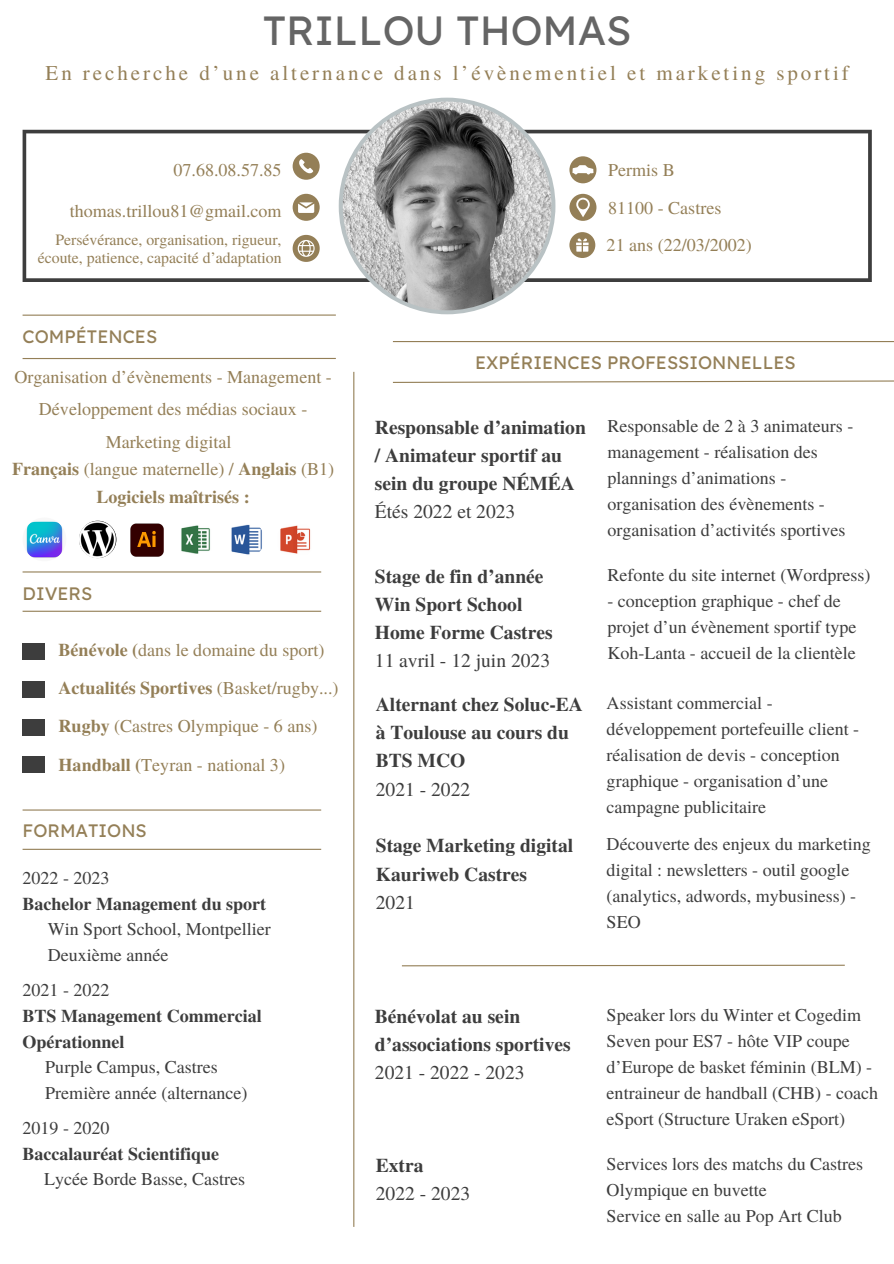
<style>
.page{position:relative;width:894px;height:1264px;background:#fff}
.page>*{position:absolute;margin:0;border:0;box-sizing:border-box;transform-origin:0 0}
.t1{font:40.8px "Lexend Deca";color:#656565}
.t2{font:21px "Te X Gyre Termes";letter-spacing:.14em;color:#947f57}
.t3{font:700 19.5px/28.2px "Te X Gyre Termes";color:#3d3d3d}
.t4{font:19.5px "Te X Gyre Termes";color:#3d3d3d}
.t5{font:18px/26px "Te X Gyre Termes";color:#3d3d3d}
.t6{font:18px/32.7px "Te X Gyre Termes";color:#947f57;text-align:center}
.t7{font:700 18px/26px "Te X Gyre Termes";color:#3d3d3d}
.t8{font:700 18px "Te X Gyre Termes";color:#947f57}
.t9{font:18px "Lexend Deca";color:#947f57}
.t10{font:15.75px/18px "Te X Gyre Termes";color:#947f57;text-align:right}
.s1{font-weight:700}
.s2{font-weight:400}
</style>
<div class="page">
<svg style="left:23px;top:130px;width:848px;height:152px"></svg>
<svg style="left:338px;top:98px;width:217px;height:216px"></svg>
<svg style="left:292px;top:153px;width:27px;height:27px"></svg>
<svg style="left:292px;top:194px;width:27px;height:27px"></svg>
<svg style="left:569px;top:156px;width:27px;height:27px"></svg>
<svg style="left:569px;top:232px;width:26px;height:26px"></svg>
<svg style="left:292px;top:235px;width:27px;height:27px"></svg>
<svg style="left:569px;top:194px;width:27px;height:27px"></svg>
<hr style="left:23px;top:358px;width:313px;height:1px;background:#947f57">
<hr style="left:353px;top:372px;width:1px;height:854px;background:#947f57">
<hr style="left:23px;top:571px;width:298px;height:1px;background:#947f57">
<hr style="left:23px;top:610px;width:298px;height:2px;background:#947f57">
<hr style="left:23px;top:809px;width:298px;height:1px;background:#947f57">
<hr style="left:23px;top:848px;width:298px;height:1px;background:#947f57">
<hr style="left:393px;top:341px;width:500px;height:1px;background:#947f57">
<svg style="left:392px;top:380px;width:501px;height:3px"></svg>
<img style="left:23px;top:517px;width:43px;height:44px;border-radius:50%">
<img style="left:79px;top:520px;width:37px;height:38px;border-radius:50%">
<img style="left:130px;top:524px;width:34px;height:32px">
<div style="left:23px;top:643px;width:22px;height:16px;background:#3d3d3d"></div>
<div style="left:23px;top:681px;width:22px;height:17px;background:#3d3d3d"></div>
<div style="left:23px;top:719px;width:22px;height:17px;background:#3d3d3d"></div>
<div style="left:23px;top:756px;width:22px;height:17px;background:#3d3d3d"></div>
<hr style="left:23px;top:314px;width:313px;height:2px;background:#947f57">
<img style="left:177px;top:521px;width:37px;height:38px;border-radius:50%">
<img style="left:227px;top:520px;width:37px;height:38px;border-radius:50%">
<img style="left:276px;top:521px;width:38px;height:38px;border-radius:50%">
<svg style="left:401px;top:964px;width:444px;height:2px"></svg>
<p class="t1" style="left:262px;top:4px;width:370px">TRILLOU THOMAS</p>
<p class="t2" style="left:46px;top:58px;width:804px">En recherche d’une alternance dans l’évènementiel et marketing sportif</p>
<p class="t6" style="left:173px;top:153px;width:109px">07.68.08.57.85</p>
<p class="t6" style="left:70px;top:194px;width:213px">thomas.trillou81@gmail.com</p>
<p class="t10" style="left:38px;top:230px;width:245px">Persévérance, organisation, rigueur, écoute, patience, capacité d’adaptation</p>
<p class="t9" style="left:23px;top:325px;width:136px">COMPÉTENCES</p>
<p class="t6" style="left:14px;top:359px;width:319px">Organisation d’évènements - Management -<br>Développement des médias sociaux -<br>Marketing digital</p>
<p class="t6" style="left:12px;top:451px;width:323px"><span class="s1">Français</span> (langue maternelle) / <span class="s1">Anglais</span> (B1)</p>
<p class="t8" style="left:96px;top:483px;width:155px">Logiciels maîtrisés :</p>
<p class="t6" style="left:608px;top:153px;width:68px">Permis B</p>
<p class="t6" style="left:608px;top:190px;width:114px">81100 - Castres</p>
<p class="t6" style="left:606px;top:228px;width:146px">21 ans (22/03/2002)</p>
<p class="t9" style="left:475px;top:351px;width:322px">EXPÉRIENCES PROFESSIONNELLES</p>
<p class="t3" style="left:375px;top:412px;width:212px">Responsable d’animation / Animateur sportif au sein du groupe NÉMÉA</p>
<p class="t4" style="left:375px;top:498px;width:142px">Étés 2022 et 2023</p>
<p class="t5" style="left:607px;top:412px;width:247px">Responsable de 2 à 3 animateurs - management - réalisation des plannings d’animations - organisation des évènements - organisation d’activités sportives</p>
<p class="t5" style="left:607px;top:561px;width:264px">Refonte du site internet (Wordpress)</p>
<p class="t5" style="left:607px;top:587px;width:250px">- conception graphique - chef de projet d’un évènement sportif type</p>
<p class="t3" style="left:375px;top:561px;width:170px">Stage de fin d’année</p>
<p class="t3" style="left:375px;top:589px;width:149px">Win Sport School</p>
<p class="t3" style="left:375px;top:617px;width:179px">Home Forme Castres</p>
<p class="t4" style="left:375px;top:646px;width:177px">11 avril - 12 juin 2023</p>
<p class="t9" style="left:23px;top:581px;width:71px">DIVERS</p>
<p class="t6" style="left:59px;top:632px;width:267px"><span class="s1">Bénévole (</span>dans le domaine du sport)</p>
<p class="t5" style="left:607px;top:638px;width:250px">Koh-Lanta - accueil de la clientèle</p>
<p class="t8" style="left:59px;top:673px;width:281px">Actualités Sportives <span class="s2">(Basket/rugby...)</span></p>
<p class="t6" style="left:59px;top:708px;width:260px"><span class="s1">Rugby</span> (Castres Olympique - 6 ans)</p>
<p class="t6" style="left:59px;top:747px;width:228px"><span class="s1">Handball (</span>Teyran - national 3)</p>
<p class="t5" style="left:606px;top:689px;width:254px">Assistant commercial - développement portefeuille client - réalisation de devis - conception graphique - organisation d’une campagne publicitaire</p>
<p class="t3" style="left:376px;top:689px;width:209px">Alternant chez Soluc-EA à Toulouse au cours du<br>BTS MCO</p>
<p class="t4" style="left:376px;top:775px;width:96px">2021 - 2022</p>
<p class="t9" style="left:23px;top:819px;width:126px">FORMATIONS</p>
<p class="t5" style="left:23px;top:864px;width:88px">2022 - 2023</p>
<p class="t7" style="left:23px;top:890px;width:245px">Bachelor Management du sport</p>
<p class="t5" style="left:48px;top:915px;width:224px">Win Sport School, Montpellier</p>
<p class="t5" style="left:48px;top:941px;width:122px">Deuxième année</p>
<p class="t5" style="left:23px;top:976px;width:88px">2021 - 2022</p>
<p class="t7" style="left:23px;top:1002px;width:240px">BTS Management Commercial<br>Opérationnel</p>
<p class="t5" style="left:45px;top:1053px;width:174px">Purple Campus, Castres</p>
<p class="t5" style="left:45px;top:1079px;width:203px">Première année (alternance)</p>
<p class="t5" style="left:23px;top:1114px;width:88px">2019 - 2020</p>
<p class="t7" style="left:23px;top:1140px;width:198px">Baccalauréat Scientifique</p>
<p class="t5" style="left:44px;top:1165px;width:202px">Lycée Borde Basse, Castres</p>
<p class="t3" style="left:376px;top:830px;width:199px">Stage Marketing digital<br>Kauriweb Castres</p>
<p class="t4" style="left:376px;top:888px;width:41px">2021</p>
<p class="t5" style="left:606px;top:830px;width:265px">Découverte des enjeux du marketing digital : newsletters - outil google (analytics, adwords, mybusiness) -<br>SEO</p>
<p class="t3" style="left:375px;top:1001px;width:197px">Bénévolat au sein d’associations sportives<br><span class="s2">2021 - 2022 - 2023</span></p>
<p class="t5" style="left:606px;top:1001px;width:273px">Speaker lors du Winter et Cogedim Seven pour ES7 - hôte VIP coupe d’Europe de basket féminin (BLM) - entraineur de handball (CHB) - coach eSport (Structure Uraken eSport)</p>
<p class="t3" style="left:376px;top:1150px;width:49px">Extra</p>
<p class="t4" style="left:376px;top:1179px;width:96px">2022 - 2023</p>
<p class="t5" style="left:606px;top:1150px;width:258px">Services lors des matchs du Castres<br>Olympique en buvette</p>
<p class="t5" style="left:606px;top:1201px;width:236px">Service en salle au Pop Art Club</p>
</div>
